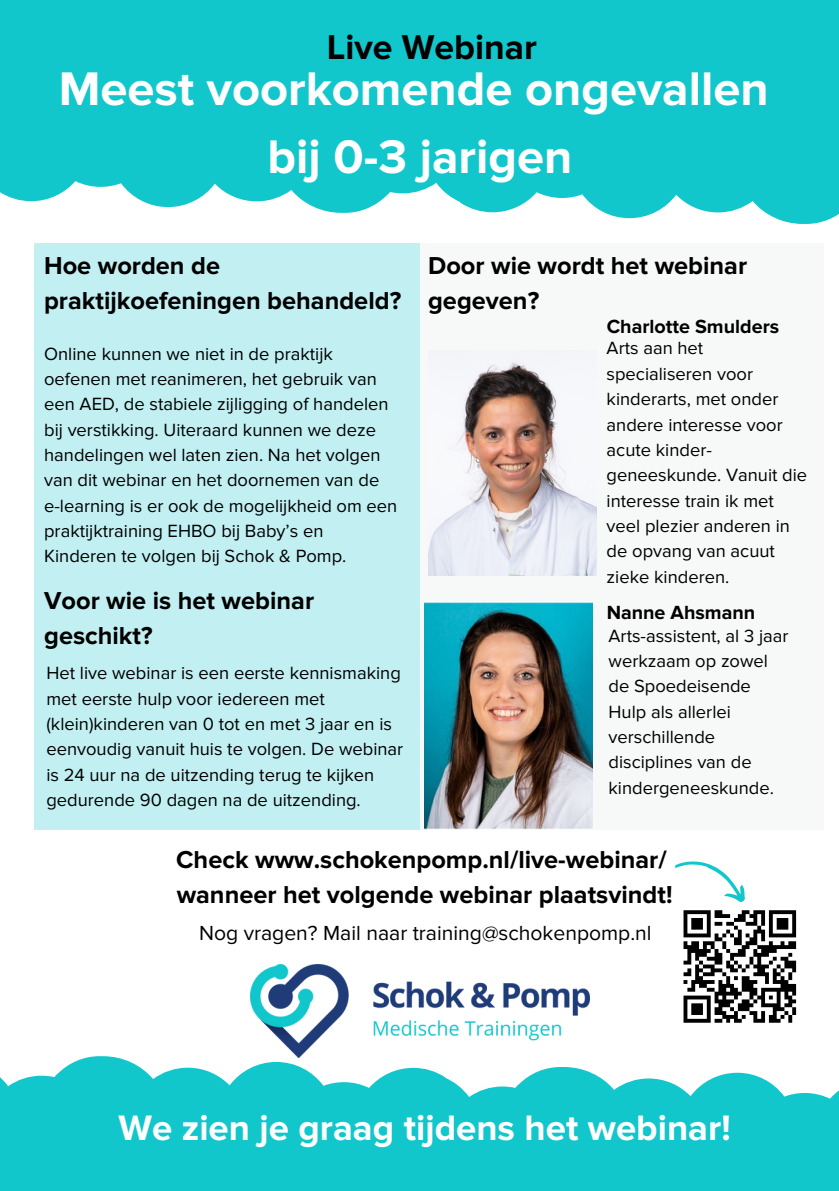
<style>
.page{position:relative;width:839px;height:1191px;background:#fff}
.page>*{position:absolute;margin:0;border:0;box-sizing:border-box;transform-origin:0 0}
.t1{font:700 48.8px/67.6px "Proxima Nova";color:#fff;text-align:center}
.t2{font:700 36.6px "Proxima Nova";color:#fff}
.t3{font:700 35.6px "Proxima Nova";color:#000}
.t4{font:700 25.4px/34.8px "Proxima Nova";color:#000}
.t5{font:21.2px "Proxima Nova";color:#000}
.t6{font:700 19.8px "Proxima Nova";color:#000}
.t7{font:18.4px/25.4px "Proxima Nova";color:#000}
</style>
<div class="page">
<div style="left:420px;top:243px;width:403px;height:587px;background:#f7f9f8"></div>
<img style="left:428px;top:362px;width:168px;height:214px">
<img style="left:424px;top:602px;width:168px;height:228px">
<div style="left:34px;top:243px;width:385px;height:587px;background:#c2f0f2"></div>
<svg style="left:0;top:1056px;width:444px;height:135px;background:#2bcdd1"></svg>
<svg style="left:444px;top:1067px;width:394px;height:124px;background:#2ecdd2"></svg>
<div style="left:461px;top:0;width:377px;height:224px;background:#11c7cc"></div>
<svg style="left:0;top:0;width:461px;height:213px;background:#22cbcf"></svg>
<img style="left:250px;top:965px;width:339px;height:93px">
<svg style="left:675px;top:861px;width:121px;height:162px"></svg>
<h3 class="t3" style="left:327px;top:26px;width:212px">Live Webinar</h3>
<h1 class="t1" style="left:59px;top:56px;width:711px">Meest voorkomende ongevallen bij 0-3 jarigen</h1>
<h3 class="t4" style="left:44px;top:249px;width:358px">Hoe worden de praktijkoefeningen behandeld?</h3>
<p class="t7" style="left:44px;top:341px;width:355px">Online kunnen we niet in de praktijk oefenen met reanimeren, het gebruik van een AED, de stabiele zijligging of handelen bij verstikking. Uiteraard kunnen we deze handelingen wel laten zien. Na het volgen van dit webinar en het doornemen van de e-learning is er ook de mogelijkheid om een praktijktraining EHBO bij Baby’s en Kinderen te volgen bij Schok &amp; Pomp.</p>
<h3 class="t4" style="left:44px;top:584px;width:271px">Voor wie is het webinar geschikt?</h3>
<p class="t7" style="left:46px;top:661px;width:358px">Het live webinar is een eerste kennismaking met eerste hulp voor iedereen met (klein)kinderen van 0 tot en met 3 jaar en is eenvoudig vanuit huis te volgen. De webinar is 24 uur na de uitzending terug te kijken gedurende 90 dagen na de uitzending.</p>
<h3 class="t4" style="left:428px;top:249px;width:320px">Door wie wordt het webinar gegeven?</h3>
<p class="t7" style="left:606px;top:336px;width:202px">Arts aan het specialiseren voor kinderarts, met onder andere interesse voor acute kinder&shy;geneeskunde. Vanuit die interesse train ik met veel plezier anderen in de opvang van acuut zieke kinderen.</p>
<p class="t6" style="left:606px;top:315px;width:174px">Charlotte Smulders</p>
<p class="t6" style="left:606px;top:601px;width:150px">Nanne Ahsmann</p>
<p class="t7" style="left:608px;top:623px;width:181px">Arts-assistent, al 3 jaar werkzaam op zowel de Spoedeisende<br>Hulp als allerlei verschillende disciplines van de kindergeneeskunde.</p>
<h3 class="t4" style="left:176px;top:843px;width:498px">Check www.schokenpomp.nl/live-webinar/ wanneer het volgende webinar plaatsvindt!</h3>
<p class="t5" style="left:199px;top:921px;width:454px">Nog vragen? Mail naar training@schokenpomp.nl</p>
<h2 class="t2" style="left:118px;top:1106px;width:613px">We zien je graag tijdens het webinar!</h2>
</div>
